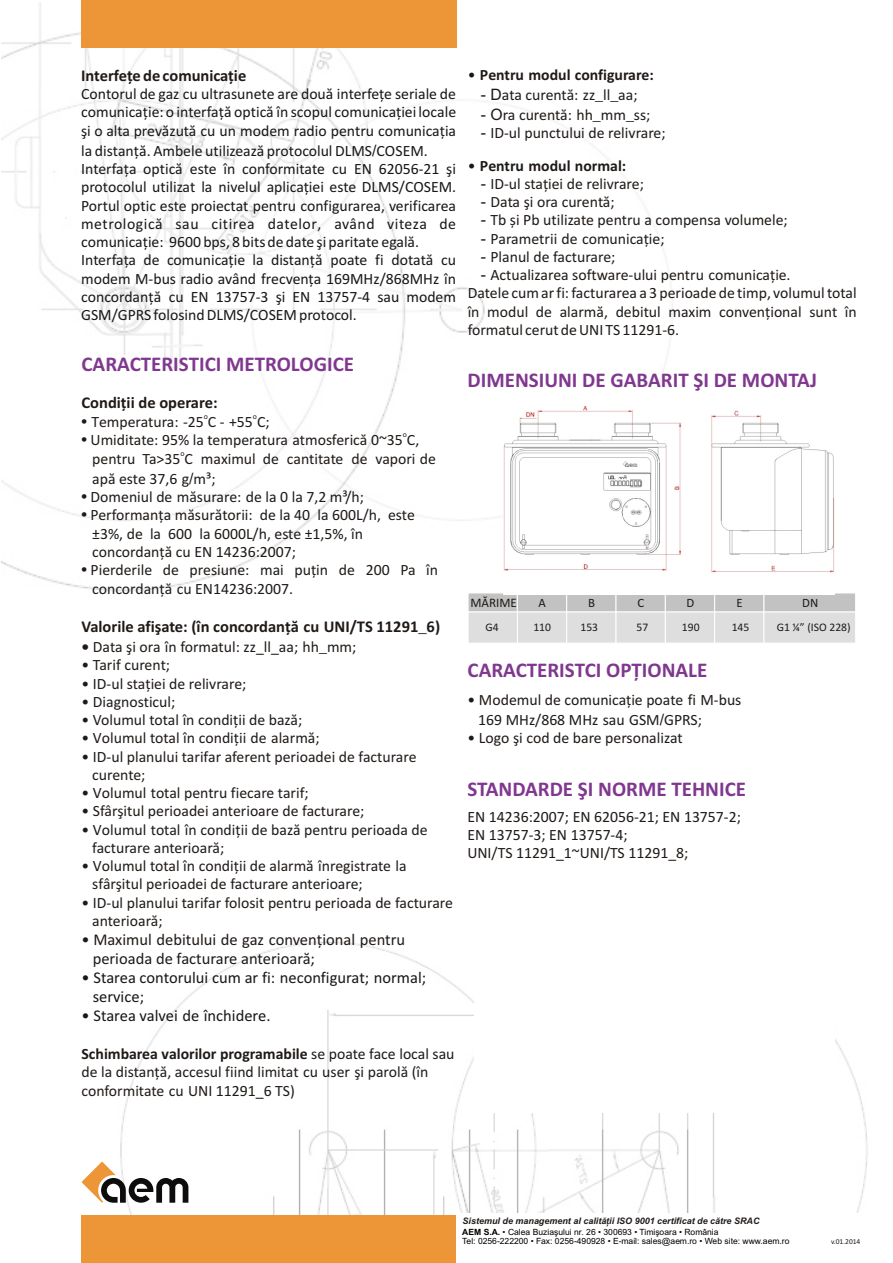
<style>
.page{position:relative;width:893px;height:1263px;background:#fff}
.page>*{position:absolute;margin:0;border:0;box-sizing:border-box;transform-origin:0 0}
.t1{font:700 21px "Calibri";color:#80388f}
.t2{font:700 16.5px "Calibri";color:#1f1a17}
.t3{font:16.5px/19.2px "Calibri";color:#17171a}
.t4{font:16.5px/19.2px "Calibri";color:#1f1a17}
.t5{font:16.5px "Arial Unicode MS";color:#1f1a17}
.t6{font:15.75px/18.3px "Calibri";color:#1f1a17}
.t7{font:15.75px/18.3px "Calibri";color:#17171a;text-align:justify}
.t8{font:700 15.75px "Calibri";color:#1f1a17}
.t9{font:13.05px "Calibri";color:#1f1a17}
.t10{font:12.75px "Calibri";color:#1f1a17}
.t11{font:11.55px "Calibri";color:#1f1a17}
.t12{font:italic 700 9px "Arial";color:#1f1a17}
.t13{font:8.55px/8.6px "Arial";color:#000}
.t14{font:7.8px "Calibri";color:#1f1a17}
.t15{font:7.5px "Calibri";color:#1f1a17}
.s1{font-family:"Arial Unicode MS"}
.s2{font-family:"Arial";font-weight:700}
.s3{font-weight:700}
.s4{font-weight:400;color:#17171a}
.s5{font-family:"Arial"}
</style>
<div class="page">
<img style="left:1px;top:2px;width:672px;height:590px">
<img style="left:109px;top:942px;width:759px;height:274px">
<svg style="left:81px;top:1161px;width:107px;height:42px"></svg>
<div style="left:81px;top:1216px;width:375px;height:47px;background:#ed9638"></div>
<div style="left:81px;top:0;width:375px;height:47px;background:#ed9638"></div>
<div style="left:474px;top:889px;width:361px;height:224px;background:#fff"></div>
<svg style="left:468px;top:593px;width:387px;height:50px;background:#d7d7d7"></svg>
<div style="left:458px;top:1213px;width:429px;height:50px;background:#fff"></div>
<img style="left:504px;top:389px;width:330px;height:205px">
<p class="t2" style="left:81px;top:68px;width:167px">Interfețe de comunicație</p>
<p class="t7" style="left:81px;top:86px;width:377px">Contorul de gaz cu ultrasunete are două interfețe seriale de comunicaţie: o interfaţă optică în scopul comunicației locale şi o alta prevăzută cu un modem radio pentru comunicația</p>
<p class="t7" style="left:81px;top:143px;width:377px;text-align:left">la distanţă. Ambele utilizează protocolul DLMS<span class="s1">/</span>COSEM.<br>Interfaţa optică este în conformitate cu EN 62056-21 şi protocolul utilizat la nivelul aplicației este DLMS/COSEM.<br>Portul optic este proiectat pentru configurarea, verificarea metrologică sau citirea datelor, având viteza de comunicație: 9600 bps, 8 bits de date şi paritate egală.<br>Interfața de comunicație la distanţă poate fi dotată cu modem M-bus radio având frecvența 169MHz/868MHz în concordanţă cu EN 13757-3 şi EN 13757-4 sau modem GSM/GPRS folosind DLMS/COSEM protocol.</p>
<h1 class="t1" style="left:82px;top:355px;width:274px">CARACTERISTICI METROLOGICE</h1>
<p class="t2" style="left:82px;top:395px;width:138px">Condiții de operare:</p>
<p class="t6" style="left:82px;top:413px;width:190px"><span class="s2">•</span> Temperatura: -25 C - +55 C;</p>
<p class="t6" style="left:82px;top:432px;width:323px"><span class="s2">•</span> Umiditate: 95% la temperatura atmosferică 0~ 5</p>
<p class="t14" style="left:180px;top:450px;width:6px">o</p>
<p class="t6" style="left:92px;top:450px;width:345px;line-height:20px">pentru Ta&gt;35 C maximul de cantitate de vapori de apă este 37,6 g<span class="s1">/</span>m³;</p>
<p class="t6" style="left:82px;top:489px;width:284px"><span class="s2">•</span> Domeniul de măsurare: de la 0 la 7,2 m³/h;</p>
<p class="t6" style="left:92px;top:507px;width:324px;text-indent:-11px"><span class="s2">•</span> Performanţa măsurătorii: de la 40 la 600L/h, este ±3%, de la 600 la 6000L/h, este ±1,5%, în concordanţă cu EN 14236:2007;</p>
<p class="t6" style="left:92px;top:562px;width:347px;text-indent:-11px"><span class="s2">•</span> Pierderile de presiune: mai puțin de 200 Pa în concordanţă cu EN14236:2007.</p>
<p class="t2" style="left:82px;top:619px;width:360px">Valorile afişate: (în concordanţă cu UNI/TS 11291 6)</p>
<p class="t6" style="left:82px;top:639px;width:276px"><span class="s3">•</span> Data şi ora în formatul: zz_ll_aa; hh<span class="s1">_</span>mm;</p>
<p class="t6" style="left:82px;top:657px;width:90px">• Tarif curent;</p>
<p class="t6" style="left:82px;top:675px;width:166px">• ID-ul stației de relivrare;</p>
<p class="t6" style="left:82px;top:694px;width:95px">• Diagnosticul;</p>
<p class="t6" style="left:82px;top:712px;width:222px">• Volumul total în condiţii de bază;</p>
<p class="t6" style="left:82px;top:730px;width:240px">• Volumul total în condiţii de alarmă;</p>
<p class="t6" style="left:92px;top:748px;width:326px;text-indent:-11px">• ID-ul planului tarifar aferent perioadei de facturare curente;</p>
<p class="t6" style="left:82px;top:785px;width:229px">• Volumul total pentru fiecare tarif;</p>
<p class="t6" style="left:82px;top:803px;width:284px">• Sfârşitul perioadei anterioare de facturare;</p>
<p class="t6" style="left:92px;top:821px;width:337px;text-indent:-11px">• Volumul total în condiții de bază pentru perioada de facturare anterioară;</p>
<p class="t6" style="left:92px;top:858px;width:316px;text-indent:-11px">• Volumul total în condiții de alarmă înregistrate la sfârşitul perioadei de facturare anterioare;</p>
<p class="t6" style="left:92px;top:895px;width:362px;text-indent:-11px">• ID-ul planului tarifar folosit pentru perioada de facturare anterioară;</p>
<p class="t4" style="left:93px;top:931px;width:314px;text-indent:-11px">• Maximul debitului de gaz convenţional pentru perioada de facturare anterioară;</p>
<p class="t14" style="left:253px;top:413px;width:6px">o</p>
<p class="t14" style="left:204px;top:413px;width:6px">o</p>
<p class="t14" style="left:403px;top:431px;width:6px">o</p>
<p class="t6" style="left:387px;top:432px;width:34px">3 C,</p>
<p class="t5" style="left:418px;top:620px;width:10px">_</p>
<p class="t3" style="left:93px;top:969px;width:335px;text-indent:-11px">• Starea contorului cum ar fi: neconfigurat; normal; service;</p>
<p class="t3" style="left:81px;top:1008px;width:191px">• Starea valvei de închidere.</p>
<p class="t6" style="left:81px;top:1046px;width:374px"><span class="s3">Schimbarea valorilor programabile</span> se poate face local sau de la distanţă, accesul fiind limitat cu user şi parolă (în conformitate cu UNI 11291_6 TS)</p>
<p class="t8" style="left:468px;top:68px;width:188px"><span class="s4">•</span> Pentru modul configurare:</p>
<p class="t6" style="left:481px;top:87px;width:158px"><span class="s5">- D</span>ata curentă: zz<span class="s1">_</span>ll<span class="s1">_</span>aa;</p>
<p class="t6" style="left:481px;top:107px;width:171px"><span class="s5">- O</span>ra curentă: hh<span class="s1">_</span>mm<span class="s1">_</span>ss;</p>
<p class="t6" style="left:481px;top:125px;width:186px"><span class="s5">-</span> ID-ul punctului de relivrare;</p>
<p class="t6" style="left:481px;top:176px;width:165px"><span class="s5">-</span> ID-ul stației de relivrare;</p>
<p class="t6" style="left:481px;top:194px;width:135px"><span class="s5">-</span> Data şi ora curentă;</p>
<p class="t6" style="left:481px;top:212px;width:308px"><span class="s5">-</span> Tb și Pb utilizate pentru a compensa volumele;</p>
<p class="t6" style="left:481px;top:231px;width:185px"><span class="s5">-</span> Parametrii de comunicaţie;</p>
<p class="t6" style="left:481px;top:249px;width:136px"><span class="s5">-</span> Planul de facturare;</p>
<p class="t6" style="left:468px;top:267px;width:391px;text-indent:13px"><span class="s5">-</span> Actualizarea software-ului pentru comunicație.<br>Datele cum ar fi: facturarea a 3 perioade de timp, volumul total în modul de alarmă, debitul maxim convenţional sunt în formatul cerut de UNI TS 11291-6.</p>
<p class="t8" style="left:468px;top:159px;width:160px"><span class="s4">•</span> Pentru modul normal:</p>
<h1 class="t1" style="left:468px;top:371px;width:351px">DIMENSIUNI DE GABARIT ŞI DE MONTAJ</h1>
<p class="t9" style="left:470px;top:597px;width:48px">MĂRIME</p>
<p class="t11" style="left:486px;top:622px;width:15px">G4</p>
<p class="t10" style="left:538px;top:597px;width:9px">A</p>
<p class="t10" style="left:588px;top:597px;width:8px">B</p>
<p class="t10" style="left:637px;top:597px;width:8px">C</p>
<p class="t10" style="left:686px;top:597px;width:9px">D</p>
<p class="t10" style="left:736px;top:597px;width:8px">E</p>
<p class="t10" style="left:802px;top:597px;width:18px">DN</p>
<p class="t11" style="left:533px;top:622px;width:19px">110</p>
<p class="t11" style="left:580px;top:622px;width:19px">153</p>
<p class="t11" style="left:636px;top:622px;width:13px">57</p>
<p class="t11" style="left:682px;top:622px;width:19px">190</p>
<p class="t11" style="left:732px;top:622px;width:19px">145</p>
<p class="t11" style="left:777px;top:622px;width:75px">G1 ¼” (ISO 228)</p>
<h1 class="t1" style="left:468px;top:661px;width:241px">CARACTERISTCI OPŢIONALE</h1>
<p class="t6" style="left:478px;top:691px;width:265px;line-height:20px;text-indent:-11px">• Modemul de comunicație poate fi M-bus<br>169 MHz/868 MHz sau GSM<span class="s1">/</span>GPRS;</p>
<p class="t6" style="left:468px;top:730px;width:217px">• Logo şi cod de bare personalizat</p>
<h1 class="t1" style="left:467px;top:780px;width:280px">STANDARDE ŞI NORME TEHNICE</h1>
<p class="t6" style="left:467px;top:809px;width:275px">EN 14236:2007; EN 62056-21; EN 13757-2;<br>EN 13757-3; EN 13757-4;<br>UNI/TS 11291_1~UNI/TS 11291_8;</p>
<p class="t12" style="left:462px;top:1218px;width:299px">Sistemul de management al calităţii ISO 9001 certificat de către SRAC</p>
<p class="t13" style="left:462px;top:1229px;width:329px"><span class="s3">AEM S.A.</span> • Calea Buziaşului nr. 26 • 300693 • Timişoara România<br>Tel: 0256-222200 • Fax: 0256-490928 • E-mail: sales@aem.ro • Web site: www.aem.ro</p>
<p class="t13" style="left:679px;top:1229px;width:4px">•</p>
<p class="t15" style="left:831px;top:1238px;width:31px">v.01.2014</p>
</div>
